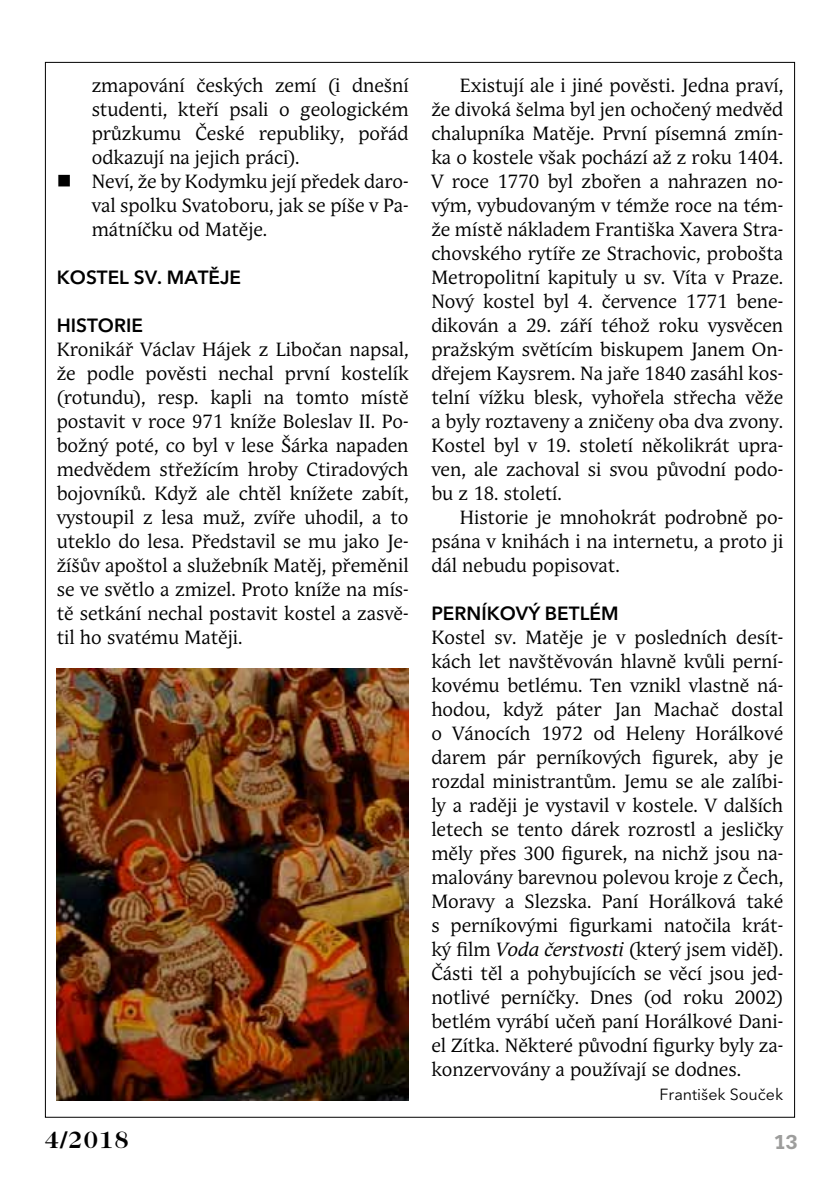
<style>
.page{position:relative;width:840px;height:1191px;background:#fff}
.page>*{position:absolute;margin:0;border:0;box-sizing:border-box;transform-origin:0 0}
.t1{font:700 24px "Caslon 224 Std";color:#000}
.t2{font:700 20px "Trivia Sans";color:#9d9d9c}
.t3{font:19px/24px "Andulka Book Pro";color:#000;text-align:justify}
.t4{font:600 19px "Avenir Next LT Pro";color:#000}
.t5{font:16px "Avenir Next LT Pro";color:#000}
.s1{font-style:italic}
</style>
<div class="page">
<img style="left:57px;top:668px;width:351px;height:432px">
<p class="t3" style="left:92px;top:73px;width:318px">zmapování českých zemí (i dnešní studenti, kteří psali o geologickém průzkumu České republiky, pořád odkazují na jejich práci).</p>
<p class="t3" style="left:92px;top:169px;width:318px;text-indent:-35px">■ Neví, že by Kodymku její předek daro&shy;val spolku Svatoboru, jak se píše v Pa&shy;mátníčku od Matěje.</p>
<p class="t4" style="left:57px;top:266px;width:186px">KOSTEL SV. MATĚJE</p>
<p class="t4" style="left:57px;top:314px;width:88px">HISTORIE</p>
<p class="t3" style="left:57px;top:337px;width:353px">Kronikář Václav Hájek z Libočan napsal, že podle pověsti nechal první kostelík (rotundu), resp. kapli na tomto místě postavit v roce 971 kníže Boleslav II. Po&shy;božný poté, co byl v lese Šárka napaden medvědem střežícím hroby Ctiradových bojovníků. Když ale chtěl knížete zabít, vystoupil z lesa muž, zvíře uhodil, a to uteklo do lesa. Představil se mu jako Je&shy;žíšův apoštol a služebník Matěj, přeměnil se ve světlo a zmizel. Proto kníže na mís&shy;tě setkání nechal postavit kostel a zasvě&shy;til ho svatému Matěji.</p>
<p class="t3" style="left:431px;top:73px;width:353px;text-indent:28px">Existují ale i jiné pověsti. Jedna praví, že divoká šelma byl jen ochočený medvěd chalupníka Matěje. První písemná zmín&shy;ka o kostele však pochází až z roku 1404.<br>V roce 1770 byl zbořen a nahrazen no&shy;vým, vybudovaným v témže roce na tém&shy;že místě nákladem Františka Xavera Stra&shy;chovského rytíře ze Strachovic, probošta Metropolitní kapituly u sv. Víta v Praze.<br>Nový kostel byl 4. července 1771 bene&shy;dikován a 29. září téhož roku vysvěcen pražským světícím biskupem Janem On&shy;dřejem Kaysrem. Na jaře 1840 zasáhl kos&shy;telní vížku blesk, vyhořela střecha věže a byly roztaveny a zničeny oba dva zvony.<br>Kostel byl v 19. století několikrát upra&shy;ven, ale zachoval si svou původní podo&shy;bu z 18. století.</p>
<p class="t3" style="left:431px;top:505px;width:353px;text-indent:28px">Historie je mnohokrát podrobně po&shy;psána v knihách i na internetu, a proto ji dál nebudu popisovat.</p>
<p class="t4" style="left:431px;top:602px;width:188px">PERNÍKOVÝ BETLÉM</p>
<p class="t3" style="left:431px;top:625px;width:353px">Kostel sv. Matěje je v posledních desít&shy;kách let navštěvován hlavně kvůli perní&shy;kovému betlému. Ten vznikl vlastně ná&shy;hodou, když páter Jan Machač dostal o Vánocích 1972 od Heleny Horálkové darem pár perníkových figurek, aby je rozdal ministrantům. Jemu se ale zalíbi&shy;ly a raději je vystavil v kostele. V dalších letech se tento dárek rozrostl a jesličky měly přes 300 figurek, na nichž jsou na&shy;malovány barevnou polevou kroje z Čech, Moravy a Slezska. Paní Horálková také s perníkovými figurkami natočila krát&shy;ký film <span class="s1">Voda čerstvosti</span> (který jsem viděl).<br>Části těl a pohybujících se věcí jsou jed&shy;notlivé perníčky. Dnes (od roku 2002) betlém vyrábí učeň paní Horálkové Dani&shy;el Zítka. Některé původní figurky byly za&shy;konzervovány a používají se dodnes.</p>
<p class="t5" style="left:659px;top:1085px;width:125px">František Souček</p>
<p class="t1" style="left:45px;top:1125px;width:85px">4/2018</p>
<p class="t2" style="left:773px;top:1131px;width:26px">13</p>
</div>
